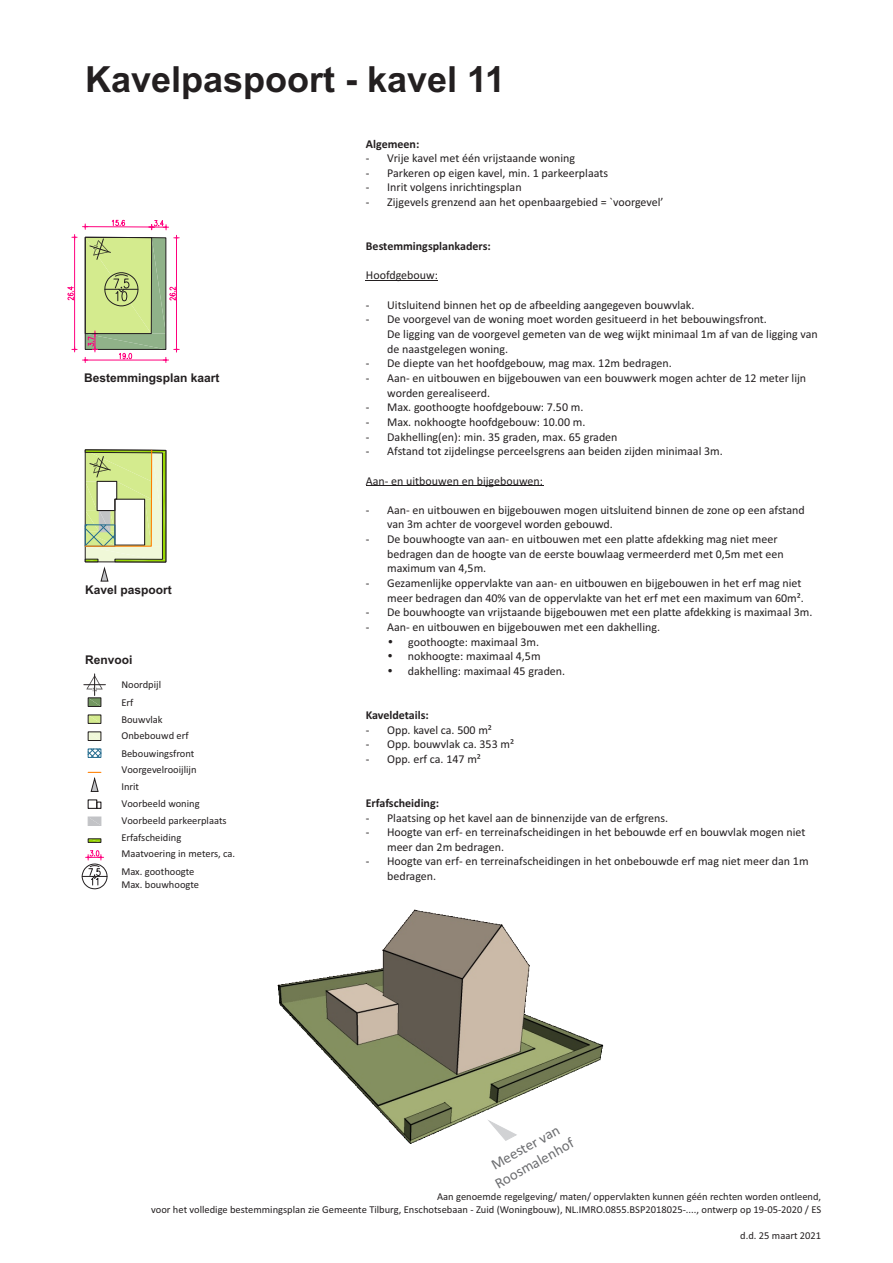
<style>
.page{position:relative;width:893px;height:1263px;background:#fff}
.page>*{position:absolute;margin:0;border:0;box-sizing:border-box;transform-origin:0 0}
.t1{font:700 36px "Arial";color:#231f20}
.t2{font:15px/18.3px "Calibri";color:#6c6d70;text-align:center}
.t3{font:12px/14.7px "Calibri";color:#231f20}
.t4{font:700 12px "Calibri";color:#231f20}
.t5{font:700 12px "Arial";color:#231f20}
.t6{font:10.5px/17px "Calibri";color:#231f20}
</style>
<div class="page">
<img style="left:277px;top:909px;width:327px;height:235px">
<hr style="left:74px;top:237px;width:1px;height:112px;background:#ff007d">
<svg style="left:72px;top:347px;width:5px;height:5px"></svg>
<svg style="left:72px;top:235px;width:5px;height:5px"></svg>
<svg style="left:67px;top:286px;width:7px;height:15px"></svg>
<svg style="left:84px;top:449px;width:83px;height:132px"></svg>
<svg style="left:83px;top:219px;width:96px;height:144px"></svg>
<hr style="left:366px;top:280px;width:72px;height:1px;background:#231f20">
<hr style="left:366px;top:485px;width:177px;height:1px;background:#231f20">
<svg style="left:90px;top:717px;width:9px;height:4px"></svg>
<svg style="left:90px;top:734px;width:9px;height:5px"></svg>
<div style="left:88px;top:732px;width:13px;height:9px;border:1px solid #231f20"></div>
<div style="left:88px;top:799px;width:9px;height:10px;border:1px solid #231f20"></div>
<div style="left:96px;top:801px;width:5px;height:8px;border:1px solid #231f20"></div>
<svg style="left:90px;top:819px;width:9px;height:4px"></svg>
<div style="left:88px;top:817px;width:13px;height:8px;border:1px solid #c2c3c6"></div>
<svg style="left:81px;top:850px;width:27px;height:39px"></svg>
<svg style="left:88px;top:839px;width:13px;height:3px"></svg>
<svg style="left:88px;top:772px;width:13px;height:1px"></svg>
<svg style="left:91px;top:779px;width:7px;height:12px"></svg>
<svg style="left:87px;top:748px;width:15px;height:10px"></svg>
<div style="left:88px;top:749px;width:13px;height:9px;border:1px solid #246c8f"></div>
<svg style="left:84px;top:674px;width:21px;height:32px"></svg>
<div style="left:88px;top:698px;width:13px;height:9px;border:1px solid #231f20"></div>
<p class="t1" style="left:85px;top:54px;width:422px">Kavelpaspoort - kavel 11</p>
<p class="t5" style="left:84px;top:369px;width:137px">Bestemmingsplan kaart</p>
<p class="t5" style="left:85px;top:582px;width:88px">Kavel paspoort</p>
<p class="t5" style="left:85px;top:651px;width:49px">Renvooi</p>
<p class="t6" style="left:121px;top:675px;width:41px">Noordpijl</p>
<p class="t6" style="left:121px;top:710px;width:69px">Bouwvlak<br>Onbebouwd erf</p>
<p class="t6" style="left:121px;top:694px;width:13px">Erf</p>
<p class="t6" style="left:121px;top:744px;width:75px">Bebouwingsfront</p>
<p class="t6" style="left:121px;top:760px;width:77px">Voorgevelrooijlijn<br>Inrit</p>
<p class="t6" style="left:121px;top:795px;width:107px">Voorbeeld woning<br>Voorbeeld parkeerplaats<br>Erfafscheiding</p>
<p class="t6" style="left:121px;top:844px;width:115px;line-height:18px">Maatvoering in meters, ca.<br>Max. goothoogte</p>
<p class="t6" style="left:121px;top:875px;width:79px">Max. bouwhoogte</p>
<p class="t4" style="left:366px;top:135px;width:55px">Algemeen:</p>
<p class="t3" style="left:366px;top:151px;width:211px">- Vrije kavel met één vrijstaande woning</p>
<p class="t3" style="left:366px;top:165px;width:244px">- Parkeren op eigen kavel, min. 1 parkeerplaats</p>
<p class="t3" style="left:366px;top:180px;width:157px">- Inrit volgens inrichtingsplan</p>
<p class="t3" style="left:366px;top:194px;width:299px">- Zijgevels grenzend aan het openbaargebied = `voorgevel’</p>
<p class="t4" style="left:366px;top:238px;width:126px">Bestemmingsplankaders:</p>
<p class="t3" style="left:366px;top:268px;width:74px">Hoofdgebouw:</p>
<p class="t3" style="left:366px;top:297px;width:330px">- Uitsluitend binnen het op de afbeelding aangegeven bouwvlak.</p>
<p class="t3" style="left:387px;top:312px;width:432px;text-indent:-21px">- De voorgevel van de woning moet worden gesitueerd in het bebouwingsfront.<br>De ligging van de voorgevel gemeten van de weg wijkt minimaal 1m af van de ligging van de naastgelegen woning.</p>
<p class="t3" style="left:366px;top:356px;width:307px">- De diepte van het hoofdgebouw, mag max. 12m bedragen.</p>
<p class="t3" style="left:387px;top:370px;width:421px;text-indent:-21px">- Aan- en uitbouwen en bijgebouwen van een bouwwerk mogen achter de 12 meter lijn worden gerealiseerd.</p>
<p class="t3" style="left:366px;top:400px;width:219px">- Max. goothoogte hoofdgebouw: 7.50 m.</p>
<p class="t3" style="left:366px;top:414px;width:221px">- Max. nokhoogte hoofdgebouw: 10.00 m.</p>
<p class="t3" style="left:366px;top:429px;width:253px">- Dakhelling(en): min. 35 graden, max. 65 graden</p>
<p class="t3" style="left:366px;top:444px;width:359px">- Afstand tot zijdelingse perceelsgrens aan beiden zijden minimaal 3m.</p>
<p class="t3" style="left:366px;top:473px;width:179px">Aan- en uitbouwen en bijgebouwen:</p>
<p class="t3" style="left:387px;top:502px;width:419px;text-indent:-21px">- Aan- en uitbouwen en bijgebouwen mogen uitsluitend binnen de zone op een afstand van 3m achter de voorgevel worden gebouwd.</p>
<p class="t3" style="left:387px;top:531px;width:398px;text-indent:-21px">- De bouwhoogte van aan- en uitbouwen met een platte afdekking mag niet meer bedragen dan de hoogte van de eerste bouwlaag vermeerderd met 0,5m met een maximum van 4,5m.</p>
<p class="t3" style="left:366px;top:575px;width:439px;text-align:right">- Gezamenlijke oppervlakte van aan- en uitbouwen en bijgebouwen in het erf mag niet meer bedragen dan 40% van de oppervlakte van het erf met een maximum van 60m².</p>
<p class="t3" style="left:366px;top:605px;width:448px">- De bouwhoogte van vrijstaande bijgebouwen met een platte afdekking is maximaal 3m.</p>
<p class="t3" style="left:408px;top:619px;width:254px;text-indent:-42px">- Aan- en uitbouwen en bijgebouwen met een dakhelling. goothoogte: maximaal 3m.<br>nokhoogte: maximaal 4,5m<br>dakhelling: maximaal 45 graden.</p>
<p class="t4" style="left:366px;top:706px;width:65px">Kaveldetails:</p>
<p class="t3" style="left:366px;top:722px;width:128px">- Opp. kavel ca. 500 m²</p>
<p class="t3" style="left:366px;top:737px;width:150px">- Opp. bouwvlak ca. 353 m²</p>
<p class="t3" style="left:366px;top:751px;width:117px">- Opp. erf ca. 147 m²</p>
<p class="t4" style="left:366px;top:794px;width:75px">Erfafscheiding:</p>
<p class="t3" style="left:366px;top:810px;width:304px">- Plaatsing op het kavel aan de binnenzijde van de erfgrens.</p>
<p class="t3" style="left:387px;top:824px;width:420px;text-indent:-21px">- Hoogte van erf- en terreinafscheidingen in het bebouwde erf en bouwvlak mogen niet meer dan 2m bedragen.</p>
<p class="t3" style="left:387px;top:854px;width:423px;text-indent:-21px">- Hoogte van erf- en terreinafscheidingen in het onbebouwde erf mag niet meer dan 1m bedragen.</p>
<p class="t2" style="left:482px;top:1160px;width:89px;rotate:-29deg">Meester van<br>Roosmalenhof</p>
<p class="t6" style="left:151px;top:1190px;width:672px;line-height:12.8px;text-align:right">Aan genoemde regelgeving/ maten/ oppervlakten kunnen géén rechten worden ontleend,<br>voor het volledige bestemmingsplan zie Gemeente Tilburg, Enschotsebaan - Zuid (Woningbouw), NL.IMRO.0855.BSP2018025-...., ontwerp op 19-05-2020 / ES</p>
<p class="t6" style="left:740px;top:1226px;width:83px">d.d. 25 maart 2021</p>
</div>
